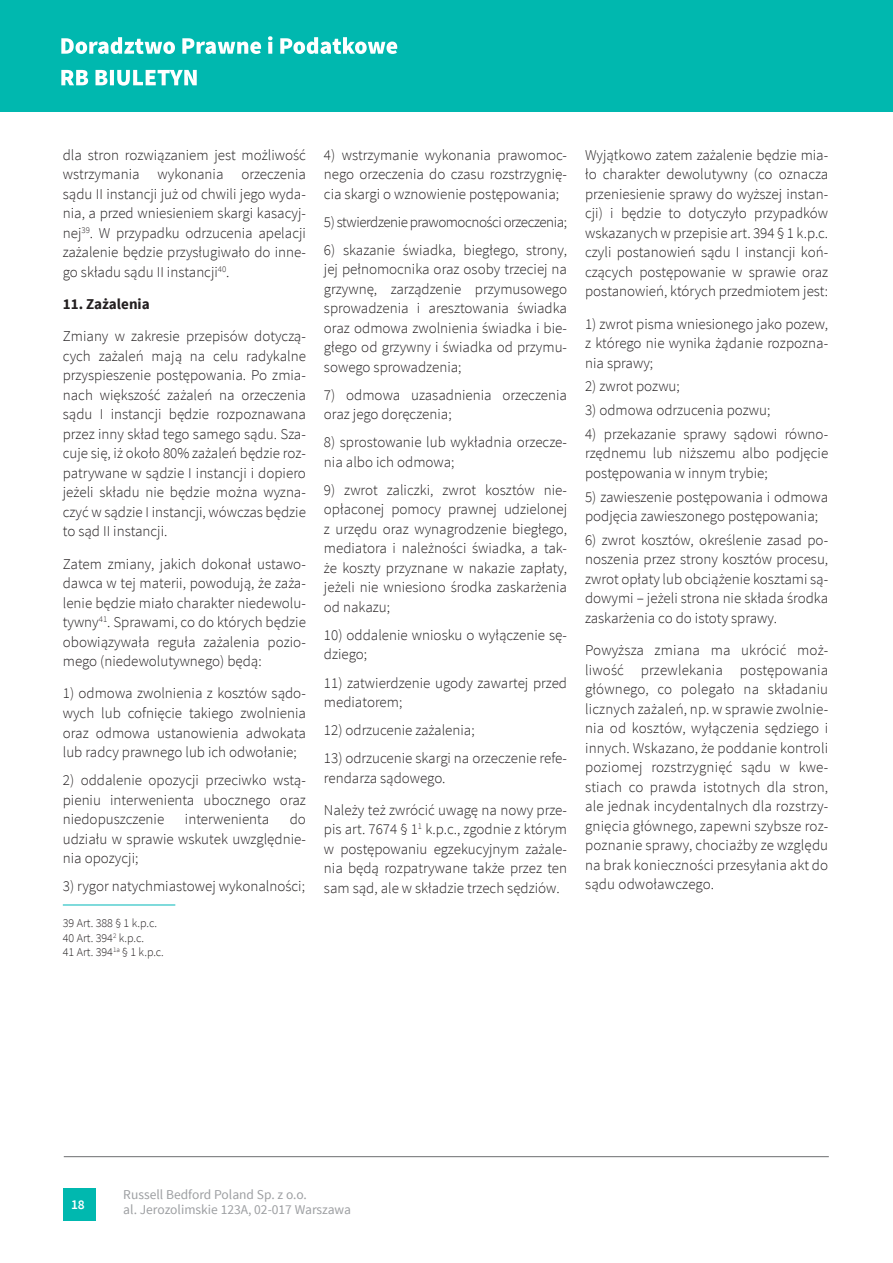
<style>
.page{position:relative;width:893px;height:1263px;background:#fff}
.page>*{position:absolute;margin:0;border:0;box-sizing:border-box;transform-origin:0 0}
.Tekst_główny{font:300 15px/19.5px "Source Sans Pro";color:#231f20;text-align:justify}
.Tekst_główny-2{font:300 15px "Source Sans Pro";letter-spacing:-.03em;color:#231f20}
.Tekst_główny-3{font:700 15px "Source Sans Pro";color:#231f20}
.t1{font:13.5px/15px "Source Sans Pro";color:#9d9fa2}
.t2{font:600 13.5px "Source Sans Pro";color:#fff}
.Przypis{font:300 12px "Source Sans Pro";color:#231f20}
</style>
<div class="page">
<hr style="left:64px;top:1156px;width:765px;height:1px;background:#6c6d70">
<div style="left:0;top:0;width:893px;height:112px;background:#00b8af"></div>
<div style="left:63px;top:1188px;width:33px;height:33px;background:#00b8af"></div>
<svg style="left:61px;top:69px;width:136px;height:17px"></svg>
<svg style="left:61px;top:36px;width:336px;height:18px"></svg>
<hr style="left:63px;top:904px;width:112px;height:1px;background:#00b7ba">
<p class="Tekst_główny" style="left:63px;top:145px;width:245px">dla stron rozwiązaniem jest możliwość wstrzymania wykonania orzeczenia sądu II instancji już od chwili jego wyda&shy;nia, a przed wniesieniem skargi kasacyj&shy;nej<sup>39</sup>. W przypadku odrzucenia apelacji zażalenie będzie przysługiwało do inne&shy;go składu sądu II instancji<sup>40</sup>.</p>
<p class="Tekst_główny-3" style="left:63px;top:295px;width:88px">11. Zażalenia</p>
<p class="Tekst_główny" style="left:63px;top:327px;width:245px">Zmiany w zakresie przepisów dotyczą&shy;cych zażaleń mają na celu radykalne przyspieszenie postępowania. Po zmia&shy;nach większość zażaleń na orzeczenia sądu I instancji będzie rozpoznawana przez inny skład tego samego sądu. Sza&shy;cuje się, iż około 80% zażaleń będzie roz&shy;patrywane w sądzie I instancji i dopiero jeżeli składu nie będzie można wyzna&shy;czyć w sądzie I instancji, wówczas będzie to sąd II instancji.</p>
<p class="Tekst_główny" style="left:63px;top:554px;width:245px">Zatem zmiany, jakich dokonał ustawo&shy;dawca w tej materii, powodują, że zaża&shy;lenie będzie miało charakter niedewolu&shy;tywny<sup>41</sup>. Sprawami, co do których będzie obowiązywała reguła zażalenia pozio&shy;mego (niedewolutywnego) będą:</p>
<p class="Tekst_główny" style="left:63px;top:684px;width:245px">1) odmowa zwolnienia z kosztów sądo&shy;wych lub cofnięcie takiego zwolnienia oraz odmowa ustanowienia adwokata lub radcy prawnego lub ich odwołanie;</p>
<p class="Tekst_główny" style="left:63px;top:770px;width:245px">2) oddalenie opozycji przeciwko wstą&shy;pieniu interwenienta ubocznego oraz niedopuszczenie</p>
<p class="Tekst_główny" style="left:63px;top:809px;width:245px;text-indent:227px">do udziału w sprawie wskutek uwzględnie&shy;nia opozycji;</p>
<p class="Tekst_główny" style="left:63px;top:876px;width:244px">3) rygor natychmiastowej wykonalności;</p>
<p class="Tekst_główny" style="left:185px;top:809px;width:86px">interwenienta</p>
<p class="Przypis" style="left:63px;top:916px;width:96px">39 Art. 388 § 1 k.p.c.</p>
<p class="Przypis" style="left:63px;top:930px;width:83px">40 Art. 394<sup>2</sup> k.p.c.</p>
<p class="Przypis" style="left:63px;top:945px;width:103px">41 Art. 394<sup>1a</sup> § 1 k.p.c.</p>
<p class="Tekst_główny" style="left:324px;top:145px;width:245px">4) wstrzymanie wykonania prawomoc&shy;nego orzeczenia do czasu rozstrzygnię&shy;cia skargi o wznowienie postępowania;</p>
<p class="Tekst_główny-2" style="left:324px;top:213px;width:245px">5) stwierdzenie prawomocności orzeczenia;</p>
<p class="Tekst_główny" style="left:324px;top:240px;width:245px">6) skazanie świadka, biegłego, strony, jej pełnomocnika oraz osoby trzeciej na grzywnę, zarządzenie przymusowego sprowadzenia i aresztowania świadka oraz odmowa zwolnienia świadka i bie&shy;głego od grzywny i świadka od przymu&shy;sowego sprowadzenia;</p>
<p class="Tekst_główny" style="left:324px;top:385px;width:245px">7) odmowa uzasadnienia orzeczenia oraz jego doręczenia;</p>
<p class="Tekst_główny" style="left:324px;top:433px;width:245px">8) sprostowanie lub wykładnia orzecze&shy;nia albo ich odmowa;</p>
<p class="Tekst_główny" style="left:324px;top:480px;width:245px">9) zwrot zaliczki, zwrot kosztów nie&shy;opłaconej pomocy prawnej udzielonej z urzędu oraz wynagrodzenie biegłego, mediatora i należności świadka, a tak&shy;że koszty przyznane w nakazie zapłaty, jeżeli nie wniesiono środka zaskarżenia od nakazu;</p>
<p class="Tekst_główny" style="left:324px;top:625px;width:245px">10) oddalenie wniosku o wyłączenie sę&shy;dziego;</p>
<p class="Tekst_główny" style="left:324px;top:673px;width:245px">11) zatwierdzenie ugody zawartej przed mediatorem;</p>
<p class="Tekst_główny" style="left:324px;top:720px;width:152px">12) odrzucenie zażalenia;</p>
<p class="Tekst_główny" style="left:324px;top:748px;width:245px">13) odrzucenie skargi na orzeczenie refe&shy;rendarza sądowego.</p>
<p class="Tekst_główny" style="left:324px;top:800px;width:245px">Należy też zwrócić uwagę na nowy prze&shy;pis art. 7674 § 1<sup>1</sup> k.p.c., zgodnie z którym w postępowaniu egzekucyjnym zażale&shy;nia będą rozpatrywane także przez ten sam sąd, ale w składzie trzech sędziów.</p>
<p class="Tekst_główny" style="left:585px;top:145px;width:245px">Wyjątkowo zatem zażalenie będzie mia&shy;ło charakter dewolutywny (co oznacza przeniesienie sprawy do wyższej instan&shy;cji) i będzie to dotyczyło przypadków wskazanych w przepisie art. 394 § 1 k.p.c. czyli postanowień sądu I instancji koń&shy;czących postępowanie w sprawie oraz postanowień, których przedmiotem jest:</p>
<p class="Tekst_główny" style="left:585px;top:314px;width:245px">1) zwrot pisma wniesionego jako pozew, z którego nie wynika żądanie rozpozna&shy;nia sprawy;</p>
<p class="Tekst_główny" style="left:585px;top:377px;width:96px">2) zwrot pozwu;</p>
<p class="Tekst_główny" style="left:585px;top:400px;width:187px">3) odmowa odrzucenia pozwu;</p>
<p class="Tekst_główny" style="left:585px;top:424px;width:245px">4) przekazanie sprawy sądowi równo&shy;rzędnemu lub niższemu albo podjęcie postępowania w innym trybie;</p>
<p class="Tekst_główny" style="left:585px;top:487px;width:245px">5) zawieszenie postępowania i odmowa podjęcia zawieszonego postępowania;</p>
<p class="Tekst_główny" style="left:585px;top:530px;width:245px">6) zwrot kosztów, określenie zasad po&shy;noszenia przez strony kosztów procesu, zwrot opłaty lub obciążenie kosztami są&shy;dowymi – jeżeli strona nie składa środka zaskarżenia co do istoty sprawy.</p>
<p class="Tekst_główny" style="left:585px;top:641px;width:245px">Powyższa zmiana ma ukrócić moż&shy;liwość przewlekania postępowania głównego, co polegało na składaniu licznych zażaleń, np. w sprawie zwolnie&shy;nia od kosztów, wyłączenia sędziego i innych. Wskazano, że poddanie kontroli poziomej rozstrzygnięć sądu w kwe&shy;stiach co prawda istotnych dla stron, ale jednak incydentalnych dla rozstrzy&shy;gnięcia głównego, zapewni szybsze roz&shy;poznanie sprawy, chociażby ze względu na brak konieczności przesyłania akt do sądu odwoławczego.</p>
<p class="t2" style="left:71px;top:1196px;width:15px">18</p>
<p class="t1" style="left:123px;top:1187px;width:229px">Russell Bedford Poland Sp. z o.o.<br>al. Jerozolimskie 123A, 02-017 Warszawa</p>
</div>
